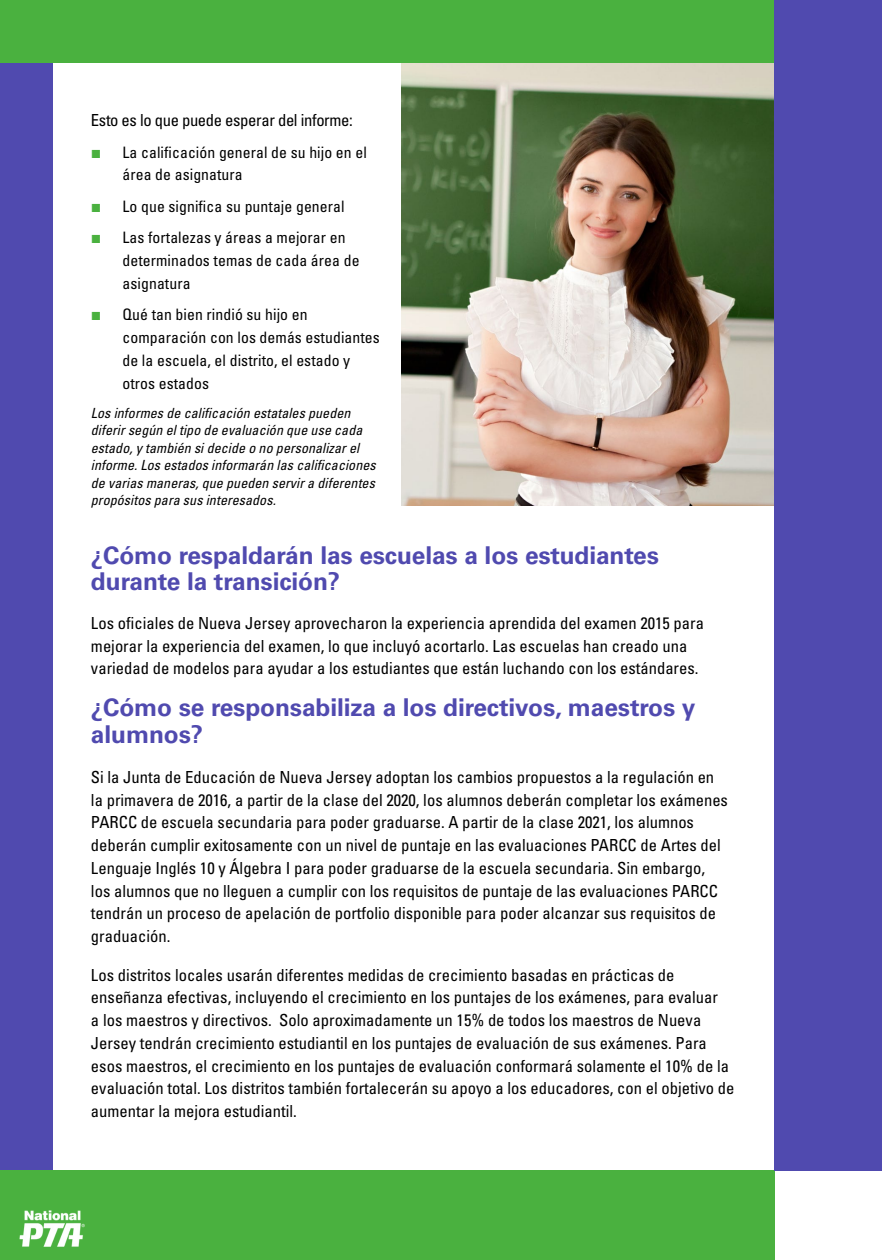
<style>
.page{position:relative;width:882px;height:1260px;background:#fff}
.page>*{position:absolute;margin:0;border:0;box-sizing:border-box;transform-origin:0 0}
.t1{font:700 24.5px/26.2px "Univers LT Std";letter-spacing:-.005em;color:#504aaf}
.t2{font:condensed 16.62px/22.8px "Univers LT Std";color:#000}
.t3{font:condensed 16.62px "Univers LT Std";letter-spacing:-.02em;color:#000}
.t4{font:condensed 15.75px/22.8px "Univers LT Std";letter-spacing:.005em;color:#000}
.t5{font:italic condensed 14px/17.5px "Univers LT Std";letter-spacing:.005em;color:#000}
.s1{font-family:"Arial";font-stretch:normal;font-size:17.5px;color:#4ab13f}
</style>
<div class="page">
<img style="left:402px;top:63px;width:373px;height:442px">
<div style="left:0;top:63px;width:52px;height:1197px;background:#504aaf"></div>
<div style="left:0;top:1171px;width:775px;height:89px;background:#4ab13f"></div>
<div style="left:775px;top:0;width:107px;height:1171px;background:#504aaf"></div>
<div style="left:0;top:0;width:882px;height:63px;background:#4ab13f"></div>
<div style="left:775px;top:0;width:107px;height:63px;background:#504aaf"></div>
<img style="left:19px;top:1210px;width:66px;height:37px">
<p class="t3" style="left:91px;top:110px;width:263px">Esto es lo que puede esperar del informe:</p>
<p class="t4" style="left:122px;top:141px;width:246px;text-indent:-32px"><span class="s1">■</span> La calificación general de su hijo en el área de asignatura</p>
<p class="t4" style="left:91px;top:195px;width:255px"><span class="s1">■</span> Lo que significa su puntaje general</p>
<p class="t4" style="left:122px;top:226px;width:239px;text-indent:-32px"><span class="s1">■</span> Las fortalezas y áreas a mejorar en determinados temas de cada área de asignatura</p>
<p class="t4" style="left:122px;top:303px;width:259px;text-indent:-32px"><span class="s1">■</span> Qué tan bien rindió su hijo en comparación con los demás estudiantes de la escuela, el distrito, el estado y otros estados</p>
<p class="t5" style="left:91px;top:404px;width:286px">Los informes de calificación estatales pueden diferir según el tipo de evaluación que use cada estado, y también si decide o no personalizar el informe. Los estados informarán las calificaciones de varias maneras, que pueden servir a diferentes propósitos para sus interesados.</p>
<h1 class="t1" style="left:91px;top:543px;width:570px">¿Cómo respaldarán las escuelas a los estudiantes durante la transición?</h1>
<p class="t2" style="left:91px;top:611px;width:615px">Los oficiales de Nueva Jersey aprovecharon la experiencia aprendida del examen 2015 para mejorar la experiencia del examen, lo que incluyó acortarlo. Las escuelas han creado una variedad de modelos para ayudar a los estudiantes que están luchando con los estándares.</p>
<h1 class="t1" style="left:91px;top:695px;width:606px">¿Cómo se responsabiliza a los directivos, maestros y alumnos?</h1>
<p class="t2" style="left:91px;top:765px;width:639px">Si la Junta de Educación de Nueva Jersey adoptan los cambios propuestos a la regulación en la primavera de 2016, a partir de la clase del 2020, los alumnos deberán completar los exámenes PARCC de escuela secundaria para poder graduarse. A partir de la clase 2021, los alumnos deberán cumplir exitosamente con un nivel de puntaje en las evaluaciones PARCC de Artes del Lenguaje Inglés 10 y Álgebra I para poder graduarse de la escuela secundaria. Sin embargo, los alumnos que no lleguen a cumplir con los requisitos de puntaje de las evaluaciones PARCC tendrán un proceso de apelación de portfolio disponible para poder alcanzar sus requisitos de graduación.</p>
<p class="t2" style="left:91px;top:963px;width:645px">Los distritos locales usarán diferentes medidas de crecimiento basadas en prácticas de enseñanza efectivas, incluyendo el crecimiento en los puntajes de los exámenes, para evaluar<br>a los maestros y directivos. Solo aproximadamente un 15% de todos los maestros de Nueva Jersey tendrán crecimiento estudiantil en los puntajes de evaluación de sus exámenes. Para esos maestros, el crecimiento en los puntajes de evaluación conformará solamente el 10% de la evaluación total. Los distritos también fortalecerán su apoyo a los educadores, con el objetivo de aumentar la mejora estudiantil.</p>
</div>
